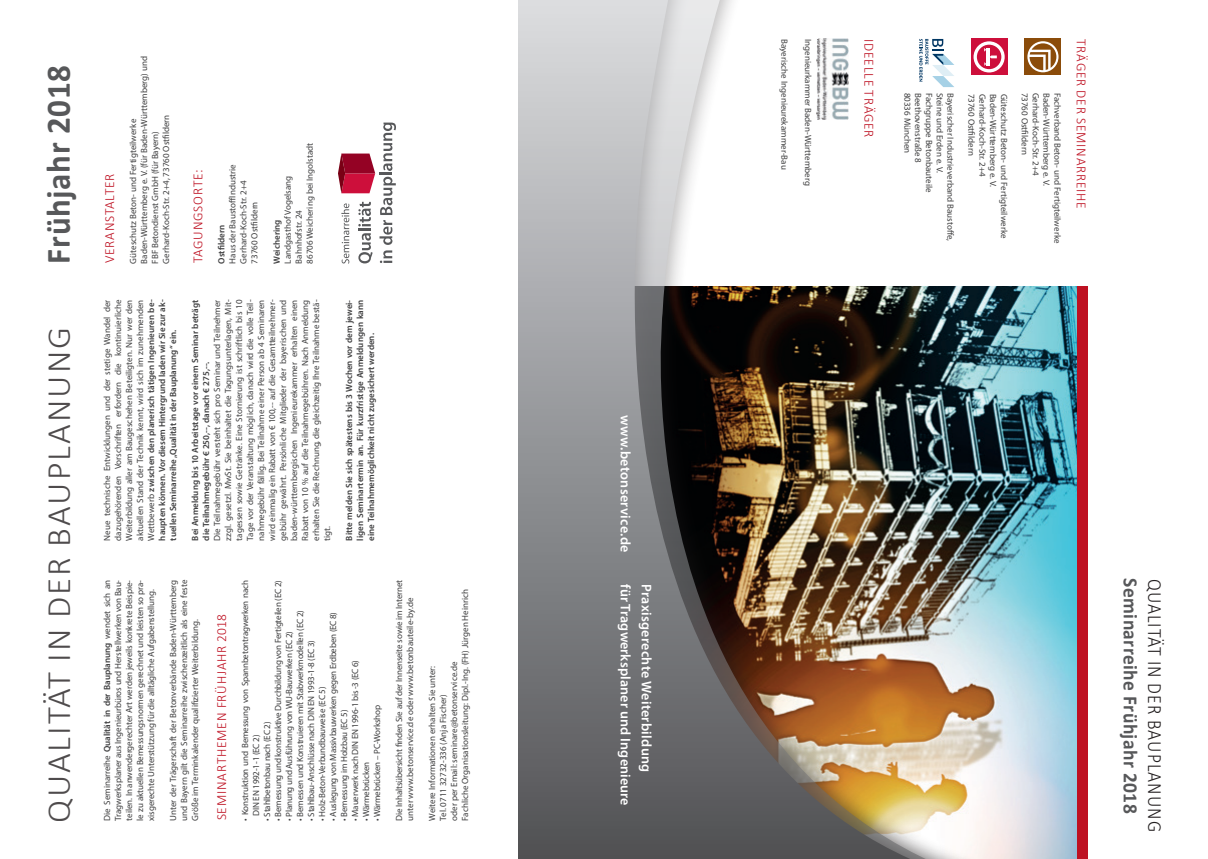
<style>
.page{position:relative;width:1208px;height:859px;background:#fff}
.page>*{position:absolute;margin:0;border:0;box-sizing:border-box;transform-origin:0 0}
.t1{font:300 34.3px "Calibri";letter-spacing:.06em;color:#231f20}
.t2{font:700 34.3px "Calibri";letter-spacing:.02em;color:#57585a;scale:.96 1}
.t3{font:700 20.3px "Calibri";letter-spacing:.02em;color:#57585a;scale:.96 1}
.t4{font:300 20.3px "Calibri";letter-spacing:.06em;color:#231f20;scale:.88 1}
.t5{font:300 14px "Calibri";letter-spacing:.06em;color:#be1122;scale:.96 1}
.t6{font:600 14px "Myriad Pro";letter-spacing:.02em;color:#fff}
.t7{font:9px/11px "Myriad Pro";color:#3e3e3f;text-align:justify}
.t8{font:9px/11px "Myriad Pro";letter-spacing:-.02em;color:#3e3e3f}
.t9{font:600 9px/11px "Myriad Pro";color:#3e3e3f}
.s1{font-weight:600}
</style>
<div class="page">
<img style="left:518px;top:0;width:570px;height:859px">
<div style="left:742px;top:23px;width:343px;height:244px;background:#fff"></div>
<div style="left:1024px;top:39px;width:37px;height:36px;background:#8b4c0a"></div>
<svg style="left:1027px;top:41px;width:31px;height:31px"></svg>
<div style="left:971px;top:39px;width:36px;height:36px;background:#cd0f3b"></div>
<svg style="left:973px;top:41px;width:31px;height:31px"></svg>
<svg style="left:919px;top:39px;width:35px;height:48px"></svg>
<img style="left:817px;top:39px;width:31px;height:81px">
<svg style="left:338px;top:123px;width:58px;height:141px"></svg>
<div style="left:1076px;top:286px;width:11px;height:573px;background:#be1122"></div>
<h1 class="t2" style="left:34px;top:264px;width:208px;rotate:-90deg">Frühjahr 2018</h1>
<h1 class="t1" style="left:37px;top:822px;width:497px;rotate:-90deg">QUALITÄT IN DER BAUPLANUNG</h1>
<h3 class="t5" style="left:101px;top:263px;width:95px;rotate:-90deg">VERANSTALTER</h3>
<p class="t7" style="left:127px;top:264px;width:209px;text-align:left;rotate:-90deg">Güteschutz Beton- und Fertigteilwerke Baden-Württemberg e. V. (für Baden-Württemberg) und FBF Betondienst GmbH (für Bayern)<br>Gerhard-Koch-Str. 2+4, 73760 Ostfildern</p>
<h3 class="t5" style="left:189px;top:263px;width:99px;rotate:-90deg">TAGUNGSORTE:</h3>
<p class="t7" style="left:227px;top:264px;width:101px;text-align:left;rotate:-90deg">Haus der BaustoffIndustrie<br>Gerhard-Koch-Str. 2+4<br>73760 Ostfildern</p>
<p class="t9" style="left:216px;top:264px;width:40px;rotate:-90deg">Ostfildern</p>
<p class="t7" style="left:282px;top:264px;width:123px;text-align:left;rotate:-90deg">Landgasthof Vogelsang<br>Bahnhofstr. 24<br>86706 Weichering bei Ingolstadt</p>
<p class="t9" style="left:271px;top:264px;width:46px;rotate:-90deg">Weichering</p>
<p class="t7" style="left:102px;top:541px;width:242px;rotate:-90deg">Neue technische Entwicklungen und der stetige Wandel der dazugehörenden Vorschriften erfordern die kontinuierliche Weiterbildung aller am Baugeschehen Beteiligten. Nur wer den aktuellen Stand der Technik kennt, wird sich im zunehmenden Wettbewerb <span class="s1">zwischen den planerisch tätigen Ingenieuren be&shy;haupten können. Vor diesem Hintergrund laden wir Sie zur ak&shy;tuellen Seminarreihe „Qualität in der Bauplanung“ ein.</span></p>
<p class="t9" style="left:189px;top:541px;width:242px;rotate:-90deg">Bei Anmeldung bis 10 Arbeitstage vor einem Seminar beträgt die Teilnahmegebühr € 250,--, danach € 275,--.</p>
<p class="t7" style="left:212px;top:541px;width:242px;rotate:-90deg">Die Teilnahmegebühr versteht sich pro Seminar und Teilnehmer zzgl. gesetzl. MwSt. Sie beinhaltet die Tagungsunterlagen, Mit&shy;tagessen sowie Getränke. Eine Stornierung ist schriftlich bis 10<br>Tage vor der Veranstaltung möglich, danach wird die volle Teil&shy;nahmegebühr fällig. Bei Teilnahme einer Person ab 4 Seminaren wird einmalig ein Rabatt von € 100,-- auf die Gesamtteilnehmer&shy;gebühr gewährt. Persönliche Mitglieder der bayerischen und baden-württembergischen Ingenieurekammer erhalten einen Rabatt von 10 % auf die Teilnahmegebühren. Nach Anmeldung erhalten Sie die Rechnung, die gleichzeitig Ihre Teilnahme bestä&shy;tigt.</p>
<p class="t9" style="left:343px;top:541px;width:242px;text-align:justify;rotate:-90deg">Bitte melden Sie sich spätestens bis 3 Wochen vor dem jewei&shy;ligen Seminartermin an. Für kurzfristige Anmeldungen kann eine Teilnahmemöglichkeit nicht zugesichert werden.</p>
<p class="t7" style="left:102px;top:821px;width:242px;rotate:-90deg">Die Seminarreihe <span class="s1">Qualität in der Bauplanung</span> wendet sich an Tragwerksplaner aus Ingenieurbüros und Herstellwerken von Bau&shy;teilen. In anwendergerechter Art werden jeweils konkrete Beispie&shy;le zu aktuellen Bemessungsnormen gerechnet und leisten so pra&shy;xisgerechte Unterstützung für die alltägliche Aufgabenstellung.</p>
<p class="t7" style="left:168px;top:821px;width:242px;rotate:-90deg">Unter der Trägerschaft der Betonverbände Baden-Württemberg und Bayern gilt die Seminarreihe zwischenzeitlich als eine feste Größe im Terminkalender qualifizierter Weiterbildung.</p>
<h3 class="t5" style="left:213px;top:820px;width:217px;rotate:-90deg">SEMINARTHEMEN FRÜHJAHR 2018</h3>
<p class="t8" style="left:239px;top:816px;width:238px;text-indent:-5px;rotate:-90deg">• Konstruktion und Bemessung von Spannbetontragwerken nach<br>DIN EN 1992-1-1 (EC 2)</p>
<p class="t8" style="left:272px;top:821px;width:242px;rotate:-90deg">• Bemessung und konstruktive Durchbildung von Fertigteilen (EC 2)</p>
<p class="t8" style="left:294px;top:821px;width:212px;rotate:-90deg">• Bemessen und Konstruieren mit Stabwerkmodellen (EC 2)</p>
<p class="t8" style="left:327px;top:821px;width:210px;rotate:-90deg">• Auslegung von Massivbauwerken gegen Erdbeben (EC 8)</p>
<p class="t8" style="left:283px;top:821px;width:191px;rotate:-90deg">• Planung und Ausführung von WU-Bauwerken (EC 2)</p>
<p class="t8" style="left:305px;top:821px;width:182px;rotate:-90deg">• Stahlbau-Anschlüsse nach DIN EN 1993-1-8 (EC 3)</p>
<p class="t8" style="left:349px;top:821px;width:162px;rotate:-90deg">• Mauerwerk nach DIN EN 1996-1 bis -3 (EC 6)</p>
<p class="t8" style="left:316px;top:821px;width:136px;rotate:-90deg">• Holz-Beton-Verbundbauweise (EC 5)</p>
<p class="t8" style="left:371px;top:821px;width:117px;rotate:-90deg">• Wärmebrücken – PC-Workshop</p>
<p class="t8" style="left:338px;top:821px;width:112px;rotate:-90deg">• Bemessung im Holzbau (EC 5)</p>
<p class="t8" style="left:261px;top:821px;width:100px;rotate:-90deg">• Stahlbetonbau nach (EC 2)</p>
<p class="t8" style="left:360px;top:821px;width:61px;rotate:-90deg">• Wärmebrücken</p>
<p class="t8" style="left:393px;top:821px;width:242px;rotate:-90deg">Die Inhaltsübersicht finden Sie auf der Innenseite sowie im Internet unter www.betonservice.de oder www.betonbauteile-by.de</p>
<p class="t7" style="left:426px;top:821px;width:233px;text-align:left;rotate:-90deg">Weitere Informationen erhalten Sie unter:<br>Tel. 0711 32732-336 (Anja Fischer)<br>oder per Email: seminare@betonservice.de<br>Fachliche Organisationsleitung: Dipl.-Ing. (FH) Jürgen Heinrich</p>
<p class="t7" style="left:790px;top:39px;width:132px;rotate:90deg">Bayerische Ingenieurekammer-Bau</p>
<p class="t7" style="left:814px;top:39px;width:148px;rotate:90deg">Ingenieurkammer Baden-Württemberg</p>
<h3 class="t5" style="left:878px;top:39px;width:104px;rotate:90deg">IDEELLE TRÄGER</h3>
<p class="t7" style="left:913px;top:93px;width:62px;rotate:90deg">80336 München</p>
<p class="t7" style="left:924px;top:93px;width:72px;rotate:90deg">Beethovenstraße 8</p>
<p class="t7" style="left:934px;top:93px;width:101px;rotate:90deg">Fachgruppe Betonbauteile</p>
<p class="t7" style="left:945px;top:93px;width:82px;rotate:90deg">Steine und Erden e. V.</p>
<p class="t7" style="left:956px;top:93px;width:150px;rotate:90deg">Bayerischer Industrieverband Baustoffe,</p>
<p class="t7" style="left:977px;top:94px;width:64px;rotate:90deg">73760 Ostfildern</p>
<p class="t7" style="left:988px;top:94px;width:85px;rotate:90deg">Gerhard-Koch-Str. 2+4</p>
<p class="t7" style="left:998px;top:94px;width:95px;rotate:90deg">Baden-Württemberg e. V.</p>
<p class="t7" style="left:1009px;top:94px;width:146px;rotate:90deg">Güteschutz Beton- und Fertigteilwerke</p>
<p class="t7" style="left:1030px;top:93px;width:64px;rotate:90deg">73760 Ostfildern</p>
<p class="t7" style="left:1041px;top:93px;width:85px;rotate:90deg">Gerhard-Koch-Str. 2+4</p>
<p class="t7" style="left:1052px;top:93px;width:95px;rotate:90deg">Baden-Württemberg e. V.</p>
<p class="t7" style="left:1063px;top:93px;width:152px;rotate:90deg">Fachverband Beton- und Fertigteilwerke</p>
<h3 class="t5" style="left:1090px;top:39px;width:178px;rotate:90deg">TRÄGER DER SEMINARREIHE</h3>
<h3 class="t6" style="left:634px;top:415px;width:139px;rotate:90deg">www.betonservice.de</h3>
<h3 class="t6" style="left:634px;top:584px;width:223px;rotate:90deg">für Tragwerksplaner und Ingenieure</h3>
<h3 class="t6" style="left:655px;top:584px;width:190px;rotate:90deg">Praxisgerechte Weiterbildung</h3>
<h2 class="t3" style="left:1145px;top:578px;width:247px;rotate:90deg">Seminarreihe Frühjahr 2018</h2>
<h2 class="t4" style="left:1167px;top:579px;width:289px;rotate:90deg">QUALITÄT IN DER BAUPLANUNG</h2>
</div>
